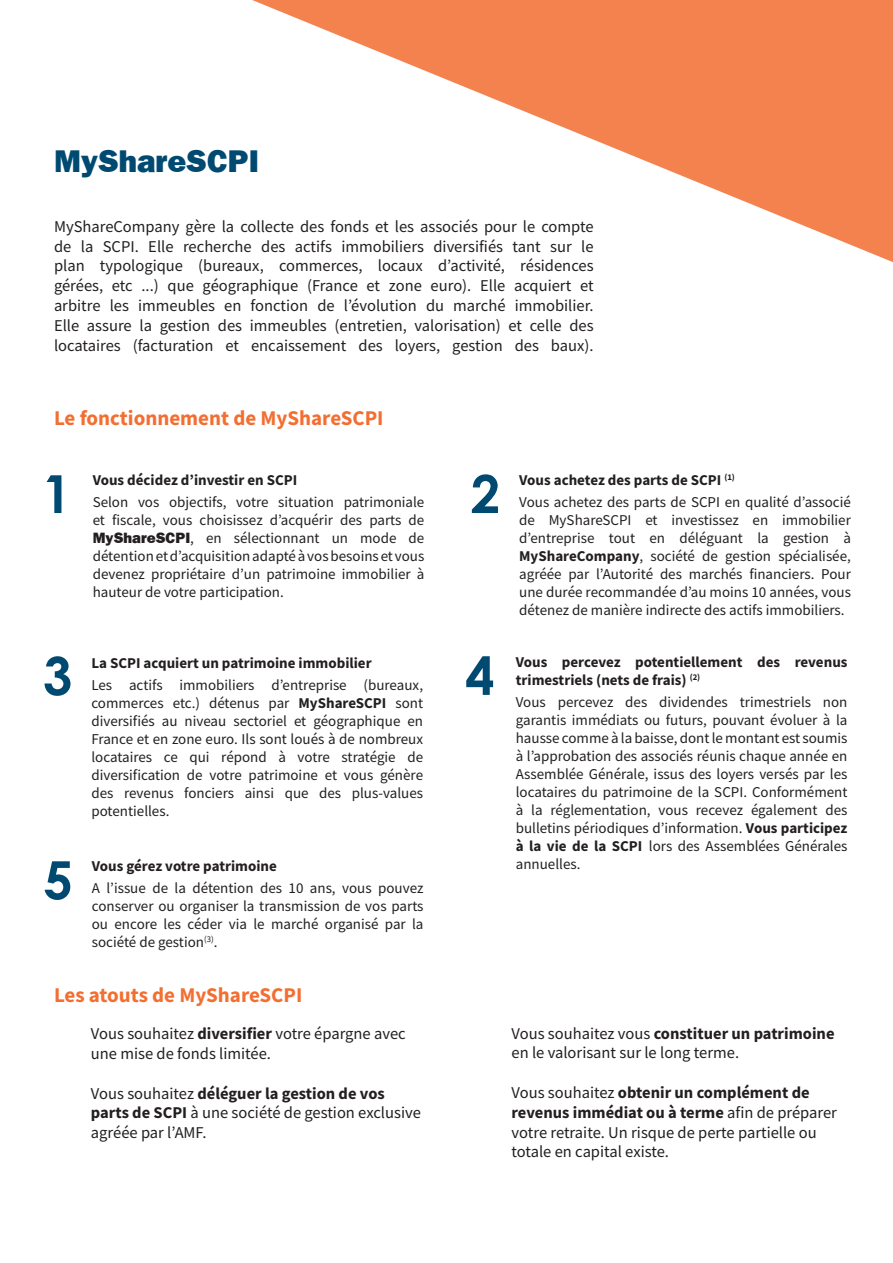
<style>
.page{position:relative;width:893px;height:1263px;background:#fff}
.page>*{position:absolute;margin:0;border:0;box-sizing:border-box;transform-origin:0 0}
.t1{font:700 52.5px "Century Gothic";color:#004a72}
.t2{font:31.5px "ITC Franklin Gothic LT Heavy";color:#004a72}
.t3{font:700 21px "Source Sans Pro";color:#f36e31}
.t4{font:16.5px/19.8px "Source Sans Pro";color:#231f20}
.t5{font:700 16.5px/19.8px "Source Sans Pro";color:#231f20}
.t6{font:15px/18px "Source Sans Pro";color:#231f20;text-align:justify}
.t7{font:700 15px/18px "Source Sans Pro";color:#231f20}
.s1{font-family:"ITC Franklin Gothic LT Heavy"}
.s2{font-weight:700}
.s3{font-weight:400}
</style>
<div class="page">
<svg style="left:252px;top:0;width:641px;height:262px"></svg>
<p class="t2" style="left:54px;top:142px;width:206px">MyShareSCPI</p>
<p class="t4" style="left:54px;top:216px;width:541px">MyShareCompany gère la collecte des fonds et les associés pour le compte</p>
<p class="t4" style="left:54px;top:236px;width:541px;text-align:justify">de la SCPI. Elle recherche des actifs immobiliers diversifiés tant sur le plan typologique (bureaux, commerces, locaux d’activité, résidences gérées, etc ...) que géographique (France et zone euro). Elle acquiert et arbitre les immeubles en fonction de l’évolution du marché immobilier.<br>Elle assure la gestion des immeubles (entretien, valorisation) et celle des</p>
<p class="t4" style="left:54px;top:335px;width:541px">locataires (facturation et encaissement des loyers, gestion des baux).</p>
<p class="t3" style="left:54px;top:404px;width:331px">Le fonctionnement de MyShareSCPI</p>
<p class="t1" style="left:42px;top:454px;width:31px">1</p>
<p class="t7" style="left:93px;top:471px;width:206px">Vous décidez d’investir en SCPI</p>
<p class="t6" style="left:93px;top:493px;width:333px">Selon vos objectifs, votre situation patrimoniale et fiscale, vous choisissez d’acquérir des parts de <span class="s1">MyShareSCPI</span>, en sélectionnant un mode de détention et d’acquisition adapté à vos besoins et vous devenez propriétaire d’un patrimoine immobilier à hauteur de votre participation.</p>
<p class="t1" style="left:471px;top:454px;width:31px">2</p>
<p class="t7" style="left:519px;top:471px;width:217px">Vous achetez des parts de SCPI <sup>(1)</sup></p>
<p class="t6" style="left:519px;top:493px;width:333px">Vous achetez des parts de SCPI en qualité d’associé de MyShareSCPI et investissez en immobilier d’entreprise tout en déléguant la gestion à <span class="s2">MyShareCompany</span>, société de gestion spécialisée, agréée par l’Autorité des marchés financiers. Pour une durée recommandée d’au moins 10 années, vous détenez de manière indirecte des actifs immobiliers.</p>
<p class="t1" style="left:43px;top:636px;width:31px">3</p>
<p class="t7" style="left:91px;top:654px;width:282px">La SCPI acquiert un patrimoine immobilier</p>
<p class="t6" style="left:91px;top:676px;width:333px">Les actifs immobiliers d’entreprise (bureaux, commerces etc.) détenus par <span class="s2">MyShareSCPI</span> sont diversifiés au niveau sectoriel et géographique en France et en zone euro. Ils sont loués à de nombreux locataires ce qui répond à votre stratégie de diversification de votre patrimoine et vous génère des revenus fonciers ainsi que des plus-values potentielles.</p>
<p class="t1" style="left:465px;top:636px;width:31px">4</p>
<p class="t7" style="left:516px;top:652px;width:333px">Vous percevez potentiellement des revenus trimestriels (nets de frais) <sup>(2)</sup></p>
<p class="t6" style="left:516px;top:693px;width:333px">Vous percevez des dividendes trimestriels non garantis immédiats ou futurs, pouvant évoluer à la hausse comme à la baisse, dont le montant est soumis à l’approbation des associés réunis chaque année en Assemblée Générale, issus des loyers versés par les locataires du patrimoine de la SCPI. Conformément à la réglementation, vous recevez également des bulletins périodiques d’information. <span class="s2">Vous participez à la vie de la SCPI</span> lors des Assemblées Générales</p>
<p class="t1" style="left:43px;top:840px;width:31px">5</p>
<p class="t7" style="left:92px;top:857px;width:187px">Vous gérez votre patrimoine</p>
<p class="t6" style="left:516px;top:855px;width:66px">annuelles.</p>
<p class="t6" style="left:92px;top:879px;width:333px">A l’issue de la détention des 10 ans, vous pouvez conserver ou organiser la transmission de vos parts ou encore les céder via le marché organisé par la société de gestion<sup>(3)</sup>.</p>
<p class="t3" style="left:54px;top:981px;width:250px">Les atouts de MyShareSCPI</p>
<p class="t4" style="left:91px;top:1024px;width:316px">Vous souhaitez <span class="s2">diversifier</span> votre épargne avec une mise de fonds limitée.</p>
<p class="t4" style="left:91px;top:1083px;width:331px">Vous souhaitez <span class="s2">déléguer la gestion de vos parts de SCPI</span> à une société de gestion exclusive agréée par l’AMF.</p>
<p class="t4" style="left:512px;top:1023px;width:325px">Vous souhaitez vous <span class="s2">constituer un patrimoine </span>en le valorisant sur le long terme.</p>
<p class="t5" style="left:512px;top:1082px;width:327px"><span class="s3">Vous souhaitez</span> obtenir un complément de revenus immédiat ou à terme <span class="s3">afin de préparer</span></p>
<p class="t4" style="left:512px;top:1122px;width:307px">votre retraite. Un risque de perte partielle ou totale en capital existe.</p>
</div>
